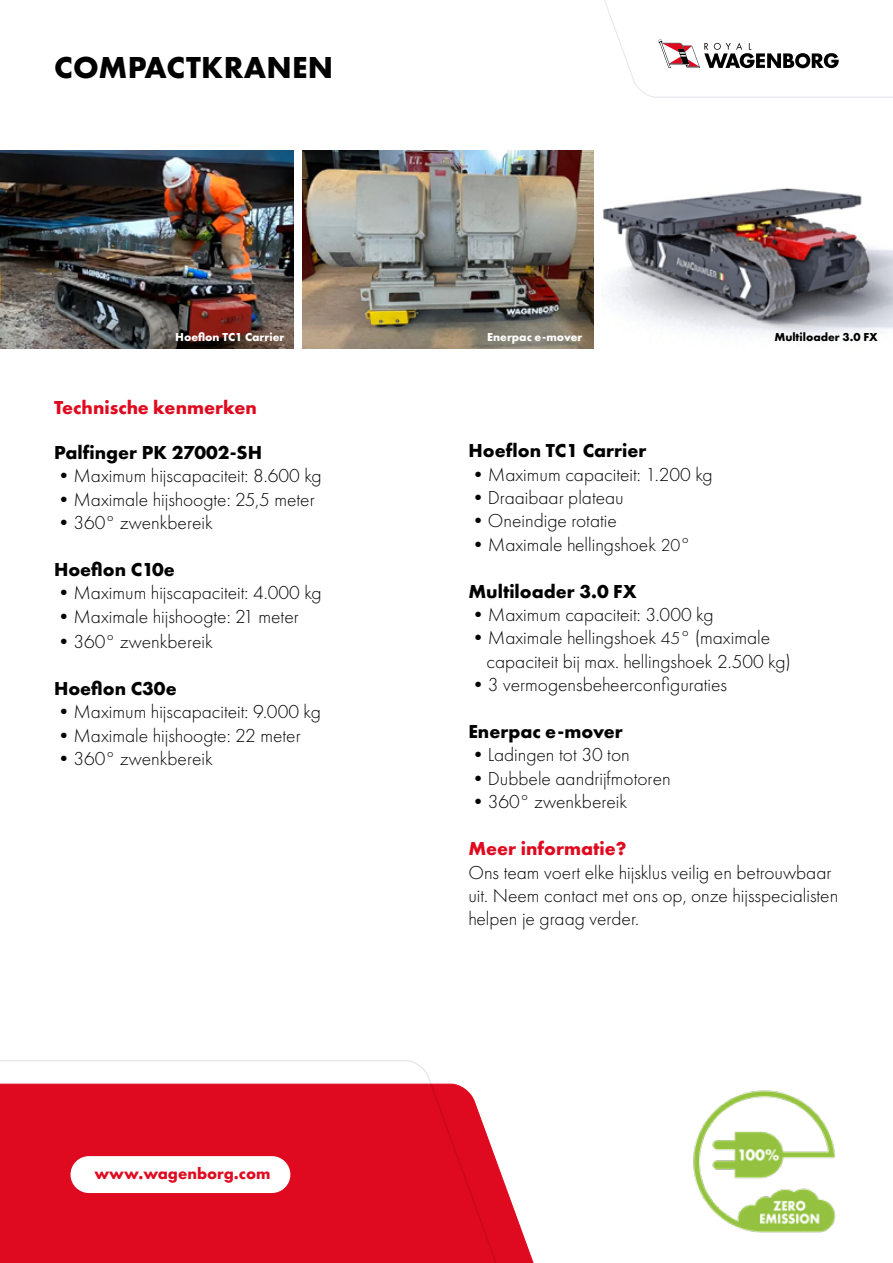
<style>
.page{position:relative;width:893px;height:1263px;background:#fff}
.page>*{position:absolute;margin:0;border:0;box-sizing:border-box;transform-origin:0 0}
.t1{font:700 31.5px "Futura PT";letter-spacing:.01em;color:#000}
.t2{font:300 19.5px/23.4px "Futura PT";color:#020203}
.t3{font:700 19.5px "Futura PT";color:#020203}
.t4{font:700 19.5px "Futura PT";color:#000}
.t5{font:700 19.5px "Futura PT";color:#df0a1f}
.t6{font:700 16.5px "Futura PT";color:#df0a1f}
.t7{font:700 12px "Futura PT";color:#fff}
.t8{font:700 12px "Futura PT";color:#000}
.s1{font-size:18px}
</style>
<div class="page">
<svg style="left:604px;top:0;width:289px;height:98px"></svg>
<div style="left:630px;top:39px;width:28px;height:29px;background:#fff"></div>
<div style="left:658px;top:68px;width:29px;height:29px;background:#fff"></div>
<svg style="left:502px;top:1176px;width:32px;height:87px"></svg>
<svg style="left:0;top:1060px;width:502px;height:203px;background:#e32d3f"></svg>
<div style="left:71px;top:1156px;width:219px;height:37px;background:#fff;border-radius:18px"></div>
<img style="left:693px;top:1090px;width:143px;height:143px">
<img style="left:0;top:151px;width:293px;height:198px">
<img style="left:302px;top:151px;width:291px;height:198px">
<img style="left:603px;top:188px;width:290px;height:147px">
<h1 class="t1" style="left:54px;top:47px;width:280px">COMPACTKRANEN</h1>
<p class="t7" style="left:175px;top:329px;width:111px">Hoeflon TC1 Carrier</p>
<p class="t7" style="left:487px;top:329px;width:97px">Enerpac e-mover</p>
<p class="t8" style="left:774px;top:329px;width:105px">Multiloader 3.0 FX</p>
<p class="t5" style="left:54px;top:395px;width:204px">Technische kenmerken</p>
<p class="t4" style="left:54px;top:440px;width:210px">Palfinger PK 27002-SH</p>
<p class="t2" style="left:54px;top:464px;width:269px">•Maximum hijscapaciteit: 8.600 kg</p>
<p class="t2" style="left:54px;top:488px;width:262px">•Maximale hijshoogte: 25,5 meter</p>
<p class="t2" style="left:54px;top:511px;width:160px">•360° zwenkbereik</p>
<p class="t3" style="left:54px;top:557px;width:122px">Hoeflon C10e</p>
<p class="t2" style="left:54px;top:581px;width:269px">•Maximum hijscapaciteit: 4.000 kg</p>
<p class="t2" style="left:54px;top:605px;width:246px">•Maximale hijshoogte: 21 meter</p>
<p class="t2" style="left:54px;top:630px;width:160px">•360° zwenkbereik</p>
<p class="t3" style="left:54px;top:676px;width:124px">Hoeflon C30e</p>
<p class="t2" style="left:54px;top:700px;width:268px">•Maximum hijscapaciteit: 9.000 kg</p>
<p class="t2" style="left:54px;top:724px;width:248px">•Maximale hijshoogte: 22 meter</p>
<p class="t2" style="left:54px;top:747px;width:160px">•360° zwenkbereik</p>
<p class="t6" style="left:94px;top:1163px;width:178px">www.wagenborg.com</p>
<p class="t4" style="left:468px;top:438px;width:179px">Hoeflon TC1 Carrier</p>
<p class="t2" style="left:468px;top:463px;width:246px">•Maximum capaciteit: 1.200 kg</p>
<p class="t2" style="left:468px;top:486px;width:157px">•Draaibaar plateau</p>
<p class="t2" style="left:468px;top:509px;width:150px">•Oneindige rotatie</p>
<p class="t2" style="left:468px;top:533px;width:223px">•Maximale hellingshoek <span class="s1">20</span>°</p>
<p class="t3" style="left:468px;top:579px;width:170px">Multiloader 3.0 FX</p>
<p class="t2" style="left:468px;top:603px;width:247px">•Maximum capaciteit: 3.000 kg</p>
<p class="t2" style="left:487px;top:626px;width:306px;text-indent:-18px">•Maximale hellingshoek <span class="s1">45</span>° (maximale capaciteit bij max. hellingshoek 2.500 kg)</p>
<p class="t2" style="left:468px;top:673px;width:260px">•3 vermogensbeheerconfiguraties</p>
<p class="t3" style="left:468px;top:719px;width:156px">Enerpac e-mover</p>
<p class="t2" style="left:468px;top:743px;width:163px">•Ladingen tot 30 ton</p>
<p class="t2" style="left:468px;top:767px;width:204px">•Dubbele aandrijfmotoren</p>
<p class="t2" style="left:468px;top:790px;width:160px">•360° zwenkbereik</p>
<p class="t5" style="left:468px;top:836px;width:160px">Meer informatie?</p>
<p class="t2" style="left:468px;top:860px;width:371px">Ons team voert elke hijsklus veilig en betrouwbaar uit. Neem contact met ons op, onze hijsspecialisten helpen je graag verder.</p>
</div>
